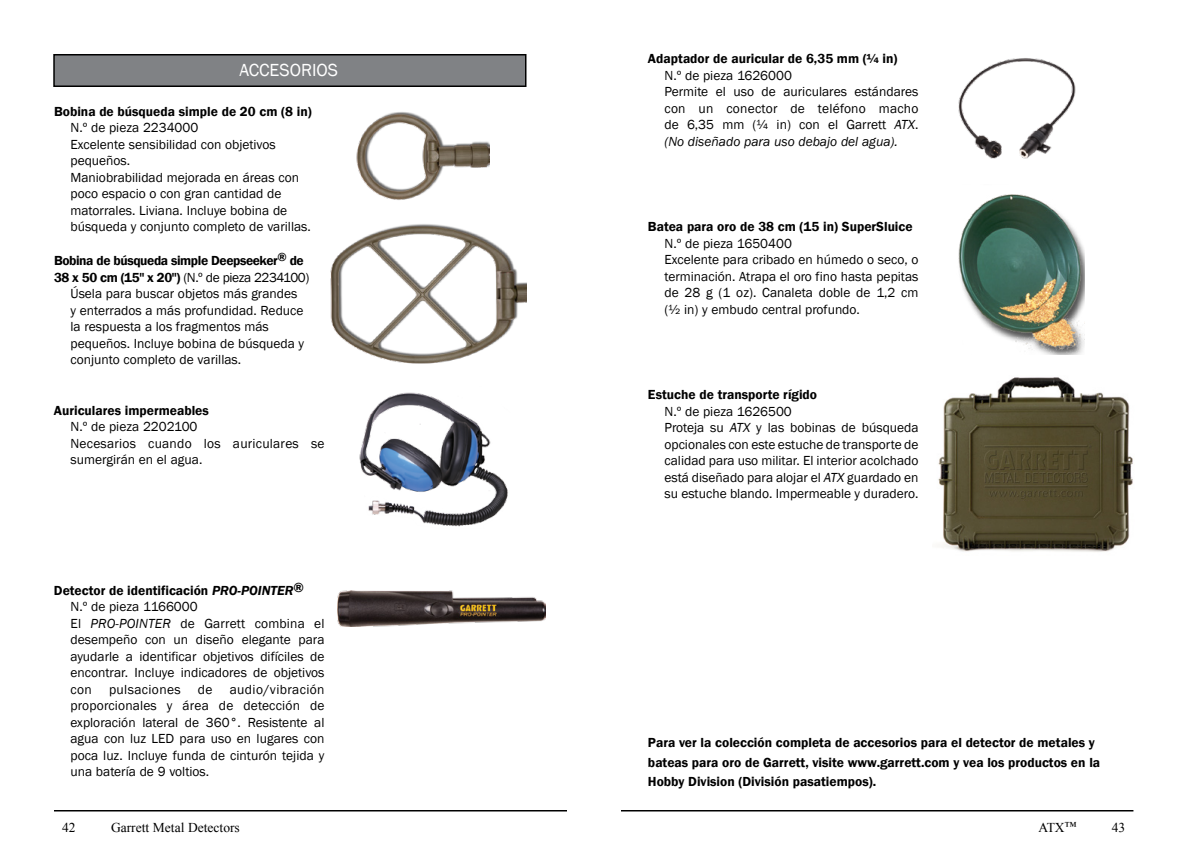
<style>
.page{position:relative;width:1188px;height:864px;background:#fff}
.page>*{position:absolute;margin:0;border:0;box-sizing:border-box;transform-origin:0 0}
.t1{font:18px "Franklin Gothic";color:#fff}
.t2{font:13.5px/16.5px "Franklin Gothic";color:#000}
.t3{font:600 13.5px/19.5px "Franklin Gothic";color:#000}
.t4{font:600 13.5px "Franklin Gothic";letter-spacing:-.03em;color:#000}
.t5{font:13.5px "Franklin Gothic";letter-spacing:-.03em;color:#000}
.t6{font:italic 13.5px "Franklin Gothic";color:#000}
.t7{font:13.5px "Times New Roman";color:#000}
.t8{font:13.5px "Franklin Gothic";letter-spacing:.02em;color:#000}
.t9{font:13.5px "Franklin Gothic";letter-spacing:.025em;color:#000}
.s1{font-weight:600}
.s2{font-weight:600;font-style:italic}
.s3{font-style:italic}
.s4{font-size:12px}
</style>
<div class="page">
<hr style="left:621px;top:810px;width:512px;height:2px;background:#000">
<hr style="left:54px;top:810px;width:513px;height:2px;background:#000">
<div style="left:54px;top:55px;width:472px;height:31px;background:#808285"></div>
<div style="left:53px;top:54px;width:473px;height:33px;border:2px solid #000"></div>
<img style="left:356px;top:112px;width:133px;height:88px">
<img style="left:330px;top:224px;width:196px;height:140px">
<img style="left:337px;top:590px;width:209px;height:36px">
<img style="left:359px;top:392px;width:149px;height:135px">
<img style="left:958px;top:58px;width:118px;height:101px">
<img style="left:958px;top:194px;width:126px;height:160px">
<img style="left:938px;top:377px;width:195px;height:175px">
<h1 class="t1" style="left:240px;top:58px;width:100px">ACCESORI OS</h1>
<p class="t3" style="left:54px;top:102px;width:259px">Bobina de búsqueda simple de 20 cm (8 in)</p>
<p class="t2" style="left:70px;top:120px;width:242px">N.º de pieza 2234000<br>Excelente sensibilidad con objetivos pequeños.<br>Maniobrabilidad mejorada en áreas con poco espacio o con gran cantidad de matorrales. Liviana. I ncluye bobina de búsqueda y conjunto completo de varillas.</p>
<p class="t4" style="left:54px;top:253px;width:251px">Bobina de búsqueda simple Deepseeker<sup>®</sup> de</p>
<p class="t5" style="left:54px;top:269px;width:257px"><span class="s1">38 x 50 cm (15" x 20")</span> (N.º de pieza 2234100)</p>
<p class="t2" style="left:70px;top:286px;width:228px">Úsela para buscar objetos más grandes</p>
<p class="t2" style="left:70px;top:302px;width:235px">y enterrados a más profundidad. Reduce</p>
<p class="t2" style="left:71px;top:319px;width:200px">la respuesta a los fragmentos más</p>
<p class="t2" style="left:71px;top:335px;width:235px">pequeños. Incluye bobina de búsqueda y</p>
<p class="t2" style="left:71px;top:352px;width:170px">conjunto completo de varillas.</p>
<p class="t3" style="left:54px;top:401px;width:156px">Auriculares impermeables</p>
<p class="t2" style="left:70px;top:419px;width:256px">N.º de pieza 2202100<br>Necesarios cuando los auriculares se sumergirán en el agua.</p>
<p class="t2" style="left:70px;top:582px;width:256px;text-indent:-16px"><span class="s1">Detector de identificación</span> <span class="s2">PRO-POINTER</span><sup>®<br></sup>N.º de pieza 1166000<br>El <span class="s3">PRO-POINTER</span> de Garrett combina el desempeño con un diseño elegante para ayudarle a identificar objetivos difíciles de encontrar. I ncluye indicadores de objetivos con</p>
<p class="t2" style="left:70px;top:681px;width:256px;text-align:justify;text-indent:159px">audio/vibración proporcionales y área de detección de exploración lateral de 360°. Resistente al agua con luz LED para uso en lugares con poca luz. I ncluye funda de cinturón tejida y una batería de 9 voltios.</p>
<p class="t9" style="left:109px;top:681px;width:73px">pulsaciones</p>
<p class="t2" style="left:198px;top:681px;width:16px">de</p>
<p class="t3" style="left:648px;top:49px;width:251px">Adaptador de auricular de 6,35 mm (¼ in)</p>
<p class="t2" style="left:664px;top:67px;width:129px">N.º de pieza 1626000</p>
<p class="t2" style="left:648px;top:84px;width:272px">Permite el uso de auriculares estándares</p>
<p class="t8" style="left:664px;top:100px;width:256px">con un conector de teléfono macho</p>
<p class="t2" style="left:664px;top:117px;width:254px">de 6,35 mm (¼ in) con el Garrett <span class="s3">ATX</span>.</p>
<p class="t6" style="left:664px;top:133px;width:235px">(No diseñado para uso debajo del agua).</p>
<p class="t3" style="left:648px;top:217px;width:266px">Batea para oro de 38 cm (15 in) SuperSluice</p>
<p class="t2" style="left:664px;top:235px;width:256px">N.º de pieza 1650400<br>Excelente para cribado en húmedo o seco, o terminación. Atrapa el oro fino hasta pepitas de 28 g (1 oz). Canaleta doble de 1,2 cm (½ in) y embudo central profundo.</p>
<p class="t3" style="left:648px;top:385px;width:171px">Estuche de transporte rígido</p>
<p class="t2" style="left:648px;top:403px;width:145px;text-indent:16px">N.º de pieza 1626500<br>P roteja su <span class="s3">ATX</span></p>
<p class="t2" style="left:664px;top:420px;width:256px;text-align:justify;text-indent:92px">y las bobinas de búsqueda opcionales con este estuche de transporte de calidad para uso militar. El interior acolchado está diseñado para alojar el <span class="s3">ATX</span> guardado en su estuche blando. I mpermeable y duradero.</p>
<p class="t3" style="left:648px;top:733px;width:454px">Para ver la colección completa de accesorios para el detector de metales y bateas para oro de Garrett, visite www.garrett.com y vea los productos en la<br>Hobby Division (División pasatiempos).</p>
<p class="t7" style="left:62px;top:819px;width:15px">42</p>
<p class="t7" style="left:111px;top:819px;width:130px">Garrett Metal Detectors</p>
<p class="t7" style="left:1038px;top:818px;width:40px">ATX<span class="s4">™</span></p>
<p class="t7" style="left:1112px;top:818px;width:15px">43</p>
</div>
